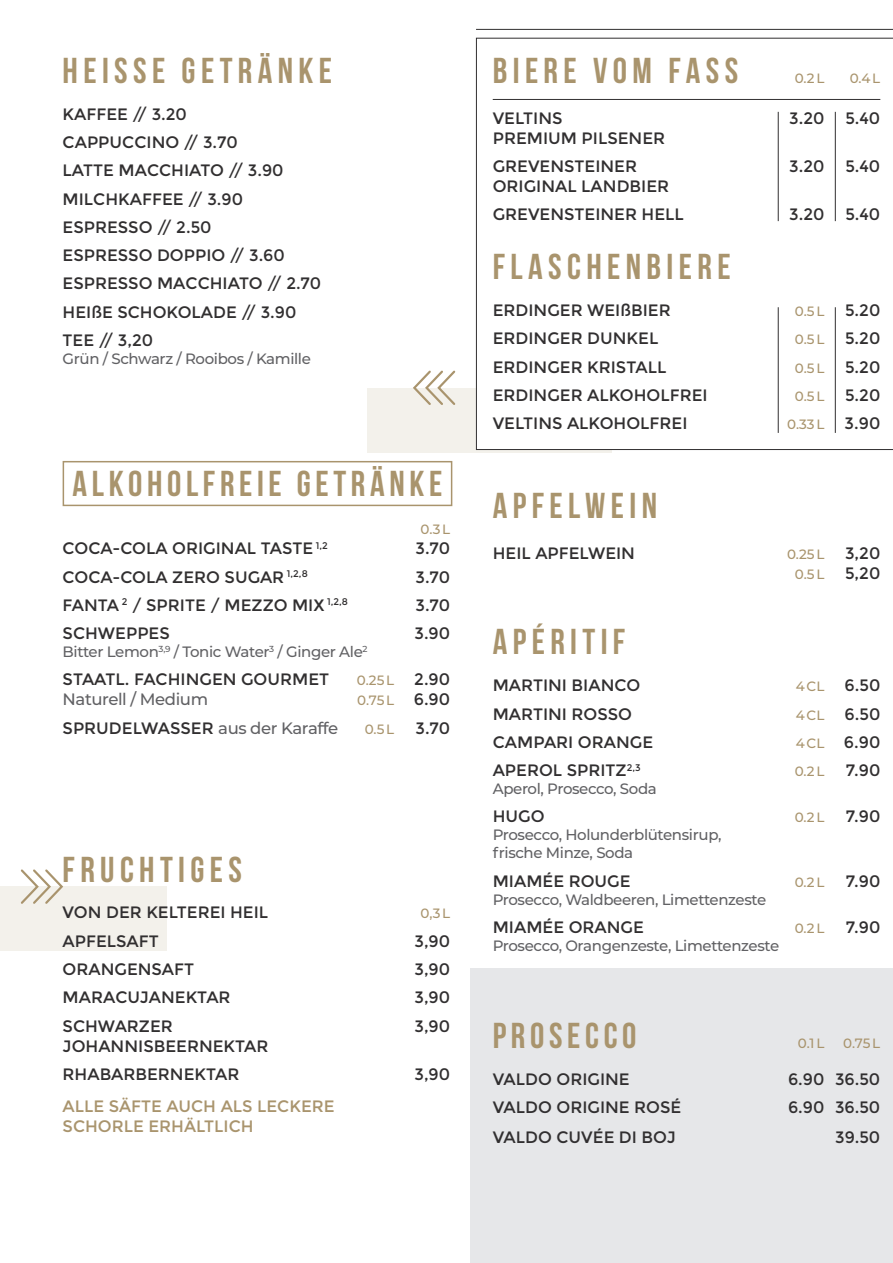
<style>
.page{position:relative;width:893px;height:1263px;background:#fff}
.page>*{position:absolute;margin:0;border:0;box-sizing:border-box;transform-origin:0 0}
.t1{font:36px "Bebas Neue";letter-spacing:.15em;color:#a9946d}
.t2{font:36px "Bebas Neue";letter-spacing:.13em;color:#a9946d}
.t3{font:16.5px/28.3px "Montserrat";color:#312f30}
.t4{font:16.5px/19.8px "Montserrat";color:#a9946d}
.t5{font:500 16.5px "Montserrat";letter-spacing:-.025em;color:#616164}
.t6{font:500 15px/18px "Montserrat";letter-spacing:-.025em;color:#616164}
.t7{font:500 13.5px "Montserrat";letter-spacing:-.005em;color:#a9946d}
.s1{font-weight:400;font-size:16.5px;color:#312f30}
.s2{font-weight:500;color:#616164}
.s3{font-weight:500;font-size:13.5px;color:#a9946d}
</style>
<div class="page">
<div style="left:367px;top:388px;width:244px;height:64px;background:#f3f1eb"></div>
<svg style="left:476px;top:38px;width:417px;height:412px"></svg>
<svg style="left:413px;top:370px;width:43px;height:35px"></svg>
<div style="left:0;top:887px;width:166px;height:64px;background:#f3f1eb"></div>
<svg style="left:19px;top:869px;width:46px;height:35px"></svg>
<div style="left:471px;top:968px;width:422px;height:295px;background:#e6e7e9"></div>
<div style="left:63px;top:461px;width:389px;height:45px;border:2px solid #a9946d"></div>
<hr style="left:476px;top:29px;width:417px;height:1px;background:#312f30">
<hr style="left:493px;top:99px;width:387px;height:1px;background:#312f30">
<hr style="left:835px;top:112px;width:1px;height:109px;background:#312f30">
<hr style="left:778px;top:112px;width:1px;height:109px;background:#312f30">
<hr style="left:835px;top:307px;width:1px;height:126px;background:#312f30">
<hr style="left:778px;top:307px;width:1px;height:126px;background:#312f30">
<h1 class="t1" style="left:63px;top:51px;width:271px">HEISSE GETRÄNKE</h1>
<p class="t3" style="left:63px;top:100px;width:260px">KAFFEE // 3.20<br>CAPPUCCINO // 3.70<br>LATTE MACCHIATO // 3.90<br>MILCHKAFFEE // 3.90<br>ESPRESSO // 2.50<br>ESPRESSO DOPPIO // 3.60<br>ESPRESSO MACCHIATO // 2.70<br>HEIßE SCHOKOLADE // 3.90<br>TEE // 3,20</p>
<p class="t6" style="left:63px;top:349px;width:250px">Grün / Schwarz / Rooibos / Kamille</p>
<h1 class="t2" style="left:73px;top:464px;width:371px">ALKOHOLFREIE GETRÄNKE</h1>
<p class="t7" style="left:421px;top:520px;width:31px">0.3 L</p>
<p class="t3" style="left:63px;top:534px;width:267px">COCA-COLA ORIGINAL TASTE <sup>1,2</sup></p>
<p class="t3" style="left:416px;top:534px;width:36px">3.70</p>
<p class="t3" style="left:63px;top:563px;width:247px">COCA-COLA ZERO SUGAR <sup>1,2,8</sup></p>
<p class="t3" style="left:416px;top:563px;width:36px">3.70</p>
<p class="t3" style="left:63px;top:591px;width:287px">FANTA <sup>2</sup> / SPRITE / MEZZO MIX <sup>1,2,8</sup></p>
<p class="t3" style="left:416px;top:591px;width:36px">3.70</p>
<p class="t3" style="left:63px;top:619px;width:109px">SCHWEPPES</p>
<p class="t3" style="left:414px;top:619px;width:37px">3.90</p>
<p class="t6" style="left:63px;top:642px;width:306px">Bitter Lemon<sup>3,9</sup> / Tonic Water<sup>3</sup> / Ginger Ale<sup>2</sup></p>
<p class="t3" style="left:63px;top:666px;width:268px">STAATL. FACHINGEN GOURMET</p>
<p class="t7" style="left:357px;top:671px;width:95px">0.25 L <span class="s1">2.90</span></p>
<p class="t5" style="left:63px;top:688px;width:147px">Naturell / Medium</p>
<p class="t7" style="left:357px;top:691px;width:95px">0.75 L <span class="s1">6.90</span></p>
<p class="t3" style="left:63px;top:714px;width:277px">SPRUDELWASSER <span class="s2">aus der Karaffe</span></p>
<p class="t7" style="left:365px;top:719px;width:31px">0.5 L</p>
<p class="t3" style="left:416px;top:714px;width:36px">3.70</p>
<h1 class="t1" style="left:63px;top:849px;width:181px">FRUCHTIGES</h1>
<p class="t3" style="left:63px;top:899px;width:207px">VON DER KELTEREI HEIL</p>
<p class="t7" style="left:421px;top:904px;width:31px">0,3 L</p>
<p class="t3" style="left:63px;top:927px;width:98px">APFELSAFT</p>
<p class="t3" style="left:414px;top:927px;width:37px">3,90</p>
<p class="t3" style="left:63px;top:955px;width:133px">ORANGENSAFT</p>
<p class="t3" style="left:414px;top:955px;width:37px">3,90</p>
<p class="t3" style="left:63px;top:983px;width:170px">MARACUJANEKTAR</p>
<p class="t3" style="left:414px;top:983px;width:37px">3,90</p>
<p class="t3" style="left:63px;top:1012px;width:112px">SCHWARZER</p>
<p class="t3" style="left:414px;top:1012px;width:37px">3,90</p>
<p class="t3" style="left:63px;top:1032px;width:207px">JOHANNISBEERNEKTAR<br>RHABARBERNEKTAR</p>
<p class="t3" style="left:414px;top:1060px;width:37px">3,90</p>
<p class="t4" style="left:63px;top:1097px;width:274px">ALLE SÄFTE AUCH ALS LECKERE<br>SCHORLE ERHÄLTLICH</p>
<h1 class="t1" style="left:493px;top:51px;width:247px">BIERE VOM FASS</h1>
<p class="t7" style="left:795px;top:69px;width:31px">0.2 L</p>
<p class="t7" style="left:850px;top:69px;width:32px">0.4 L</p>
<p class="t3" style="left:493px;top:104px;width:71px">VELTINS</p>
<p class="t3" style="left:789px;top:104px;width:37px">3.20</p>
<p class="t3" style="left:845px;top:104px;width:36px">5.40</p>
<p class="t3" style="left:493px;top:124px;width:174px">PREMIUM PILSENER<br>GREVENSTEINER</p>
<p class="t3" style="left:789px;top:152px;width:37px">3.20</p>
<p class="t3" style="left:845px;top:152px;width:36px">5.40</p>
<p class="t3" style="left:493px;top:172px;width:193px">ORIGINAL LANDBIER<br>GREVENSTEINER HELL</p>
<p class="t3" style="left:789px;top:200px;width:37px">3.20</p>
<p class="t3" style="left:845px;top:200px;width:36px">5.40</p>
<h1 class="t1" style="left:493px;top:247px;width:239px">FLASCHENBIERE</h1>
<p class="t3" style="left:493px;top:296px;width:180px">ERDINGER WEIßBIER</p>
<p class="t7" style="left:795px;top:302px;width:31px">0.5 L</p>
<p class="t3" style="left:845px;top:296px;width:37px">5.20</p>
<p class="t3" style="left:493px;top:324px;width:167px">ERDINGER DUNKEL</p>
<p class="t7" style="left:795px;top:330px;width:31px">0.5 L</p>
<p class="t3" style="left:845px;top:324px;width:37px">5.20</p>
<p class="t3" style="left:493px;top:353px;width:175px">ERDINGER KRISTALL</p>
<p class="t7" style="left:795px;top:358px;width:31px">0.5 L</p>
<p class="t3" style="left:845px;top:353px;width:37px">5.20</p>
<p class="t3" style="left:493px;top:381px;width:216px">ERDINGER ALKOHOLFREI</p>
<p class="t7" style="left:795px;top:387px;width:31px">0.5 L</p>
<p class="t3" style="left:845px;top:381px;width:37px">5.20</p>
<p class="t3" style="left:493px;top:409px;width:196px">VELTINS ALKOHOLFREI</p>
<p class="t7" style="left:787px;top:415px;width:95px">0.33 L <span class="s1">3.90</span></p>
<h1 class="t1" style="left:493px;top:486px;width:166px">APFELWEIN</h1>
<p class="t3" style="left:493px;top:539px;width:144px">HEIL APFELWEIN</p>
<p class="t7" style="left:787px;top:545px;width:39px">0.25 L</p>
<p class="t3" style="left:845px;top:539px;width:37px">3,20</p>
<p class="t7" style="left:795px;top:564px;width:31px">0.5 L</p>
<p class="t3" style="left:845px;top:559px;width:37px">5,20</p>
<h1 class="t1" style="left:493px;top:622px;width:134px">APÉRITIF</h1>
<p class="t3" style="left:493px;top:671px;width:149px">MARTINI BIANCO</p>
<p class="t3" style="left:796px;top:671px;width:86px"><span class="s3">4 CL</span> 6.50</p>
<p class="t3" style="left:493px;top:700px;width:141px">MARTINI ROSSO</p>
<p class="t3" style="left:796px;top:700px;width:86px"><span class="s3">4 CL</span> 6.50</p>
<p class="t3" style="left:493px;top:728px;width:162px">CAMPARI ORANGE</p>
<p class="t3" style="left:796px;top:728px;width:86px"><span class="s3">4 CL</span> 6.90</p>
<p class="t3" style="left:493px;top:756px;width:149px">APEROL SPRITZ<sup>2,3</sup></p>
<p class="t7" style="left:795px;top:762px;width:31px">0.2 L</p>
<p class="t3" style="left:846px;top:756px;width:36px">7.90</p>
<p class="t6" style="left:493px;top:779px;width:166px">Aperol, Prosecco, Soda</p>
<p class="t3" style="left:493px;top:803px;width:53px">HUGO</p>
<p class="t7" style="left:795px;top:808px;width:31px">0.2 L</p>
<p class="t3" style="left:846px;top:803px;width:36px">7.90</p>
<p class="t6" style="left:493px;top:825px;width:230px">Prosecco, Holunderblütensirup, frische Minze, Soda</p>
<p class="t3" style="left:493px;top:867px;width:139px">MIAMÉE ROUGE</p>
<p class="t7" style="left:795px;top:872px;width:31px">0.2 L</p>
<p class="t3" style="left:846px;top:867px;width:36px">7.90</p>
<p class="t6" style="left:493px;top:890px;width:275px">Prosecco, Waldbeeren, Limettenzeste</p>
<p class="t3" style="left:493px;top:913px;width:153px">MIAMÉE ORANGE</p>
<p class="t7" style="left:795px;top:919px;width:31px">0.2 L</p>
<p class="t3" style="left:846px;top:913px;width:36px">7.90</p>
<p class="t6" style="left:493px;top:936px;width:288px">Prosecco, Orangenzeste, Limettenzeste</p>
<h1 class="t2" style="left:493px;top:1016px;width:145px">PROSECCO</h1>
<p class="t7" style="left:798px;top:1034px;width:28px">0.1 L</p>
<p class="t7" style="left:843px;top:1034px;width:39px">0.75 L</p>
<p class="t3" style="left:493px;top:1065px;width:138px">VALDO ORIGINE</p>
<p class="t3" style="left:788px;top:1065px;width:94px">6.90 36.50</p>
<p class="t3" style="left:493px;top:1093px;width:190px">VALDO ORIGINE ROSÉ</p>
<p class="t3" style="left:788px;top:1093px;width:94px">6.90 36.50</p>
<p class="t3" style="left:493px;top:1123px;width:185px">VALDO CUVÉE DI BOJ</p>
<p class="t3" style="left:835px;top:1123px;width:47px">39.50</p>
</div>
